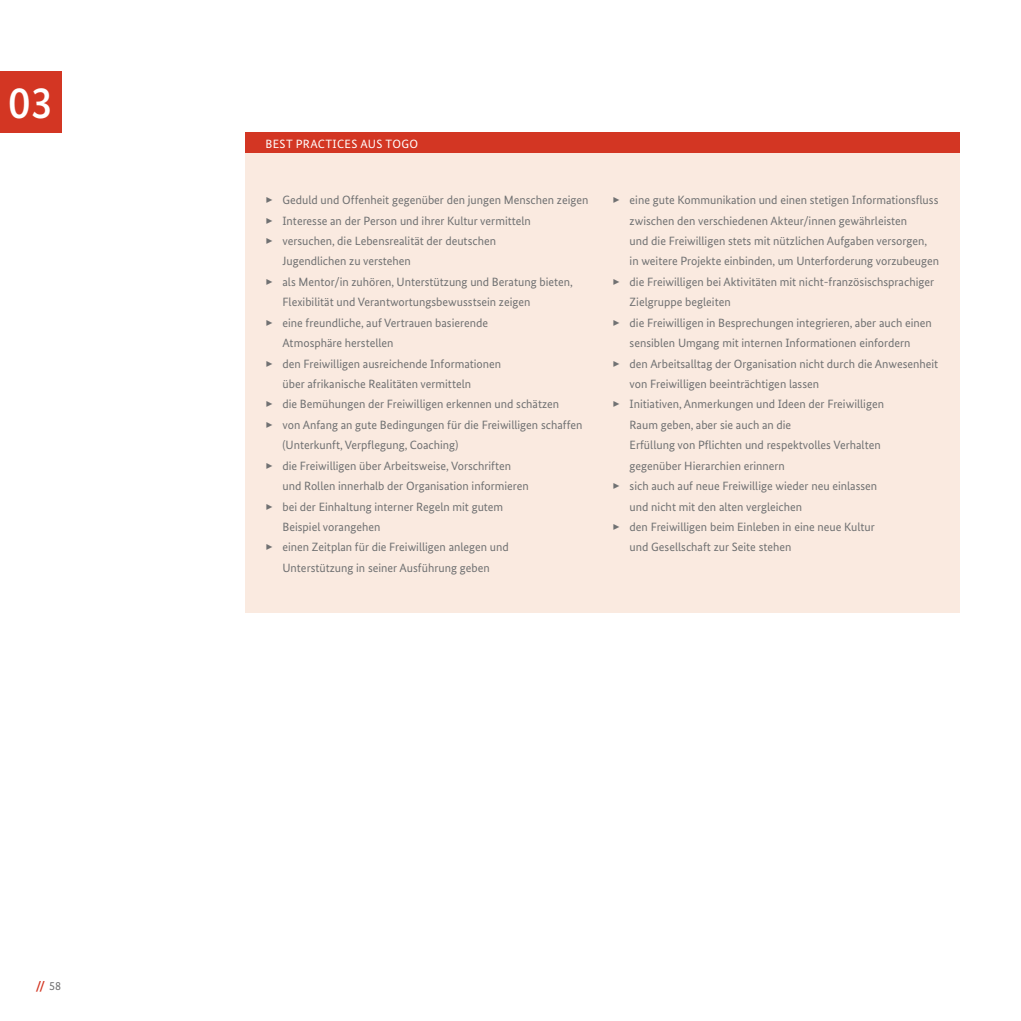
<style>
.page{position:relative;width:1021px;height:1021px;background:#fff}
.page>*{position:absolute;margin:0;border:0;box-sizing:border-box;transform-origin:0 0}
.t1{font:500 45px "Bundes Sans";color:#fff}
.t2{font:12px/20.4px "Bundes Sans";color:#707172}
.t3{font:12px "Bundes Sans";color:#fff}
.t4{font:700 12px "Bundes Sans";color:#d33623}
.s1{font-weight:400;color:#707172}
</style>
<div class="page">
<div style="left:0;top:71px;width:61px;height:62px;background:#d33623"></div>
<div style="left:245px;top:143px;width:714px;height:469px;background:#faeae0"></div>
<div style="left:245px;top:133px;width:714px;height:20px;background:#d33623"></div>
<h1 class="t1" style="left:8px;top:75px;width:47px">03</h1>
<p class="t4" style="left:36px;top:978px;width:27px">// <span class="s1">58</span></p>
<p class="t3" style="left:265px;top:136px;width:15px">Best</p>
<p class="t3" style="left:296px;top:136px;width:15px">Practices</p>
<p class="t3" style="left:360px;top:136px;width:9px">aus</p>
<p class="t3" style="left:385px;top:136px;width:17px">Togo</p>
<p class="t2" style="left:265px;top:190px;width:324px">✓ Geduld und Offenheit gegenüber den jungen Menschen zeigen</p>
<p class="t2" style="left:265px;top:210px;width:267px">✓ Interesse an der Person und ihrer Kultur vermitteln</p>
<p class="t2" style="left:282px;top:230px;width:215px;text-indent:-17px">✓ versuchen, die Lebensrealität der deutschen<br>Jugendlichen zu verstehen</p>
<p class="t2" style="left:282px;top:271px;width:292px;text-indent:-17px">✓ als Mentor/in zuhören, Unterstützung und Beratung bieten,<br>Flexibilität und Verantwortungsbewusstsein zeigen</p>
<p class="t2" style="left:282px;top:312px;width:207px;text-indent:-17px">✓ eine freundliche, auf Vertrauen basierende<br>Atmosphäre herstellen</p>
<p class="t2" style="left:282px;top:353px;width:220px;text-indent:-17px">✓ den Freiwilligen ausreichende Informationen über afrikanische Realitäten vermitteln</p>
<p class="t2" style="left:265px;top:394px;width:295px">✓ die Bemühungen der Freiwilligen erkennen und schätzen</p>
<p class="t2" style="left:282px;top:414px;width:301px;text-indent:-17px">✓ von Anfang an gute Bedingungen für die Freiwilligen schaffen (Unterkunft, Verpflegung, Coaching)</p>
<p class="t2" style="left:282px;top:455px;width:248px;text-indent:-17px">✓ die Freiwilligen über Arbeitsweise, Vorschriften und Rollen innerhalb der Organisation informieren</p>
<p class="t2" style="left:282px;top:496px;width:222px;text-indent:-17px">✓ bei der Einhaltung interner Regeln mit gutem<br>Beispiel vorangehen</p>
<p class="t2" style="left:265px;top:537px;width:245px;text-align:center">✓ einen Zeitplan für die Freiwilligen anlegen und<br>Unterstützung in seiner Ausführung geben</p>
<p class="t2" style="left:629px;top:190px;width:311px;text-indent:-17px">✓ eine gute Kommunikation und einen stetigen Informationsfluss zwischen den verschiedenen Akteur/innen gewährleisten<br>und die Freiwilligen stets mit nützlichen Aufgaben versorgen, in weitere Projekte einbinden, um Unterforderung vorzubeugen</p>
<p class="t2" style="left:629px;top:271px;width:306px;text-indent:-17px">✓ die Freiwilligen bei Aktivitäten mit nicht-französischsprachiger<br>Zielgruppe begleiten</p>
<p class="t2" style="left:612px;top:312px;width:321px;text-align:center">✓ die Freiwilligen in Besprechungen integrieren, aber auch einen sensiblen Umgang mit internen Informationen einfordern</p>
<p class="t2" style="left:629px;top:353px;width:310px;text-indent:-17px">✓ den Arbeitsalltag der Organisation nicht durch die Anwesenheit von Freiwilligen beeinträchtigen lassen</p>
<p class="t2" style="left:629px;top:394px;width:256px;text-indent:-17px">✓ Initiativen, Anmerkungen und Ideen der Freiwilligen Raum geben, aber sie auch an die<br>Erfüllung von Pflichten und respektvolles Verhalten gegenüber Hierarchien erinnern</p>
<p class="t2" style="left:629px;top:475px;width:249px;text-indent:-17px">✓ sich auch auf neue Freiwillige wieder neu einlassen und nicht mit den alten vergleichen</p>
<p class="t2" style="left:629px;top:516px;width:247px;text-indent:-17px">✓ den Freiwilligen beim Einleben in eine neue Kultur und Gesellschaft zur Seite stehen</p>
</div>
